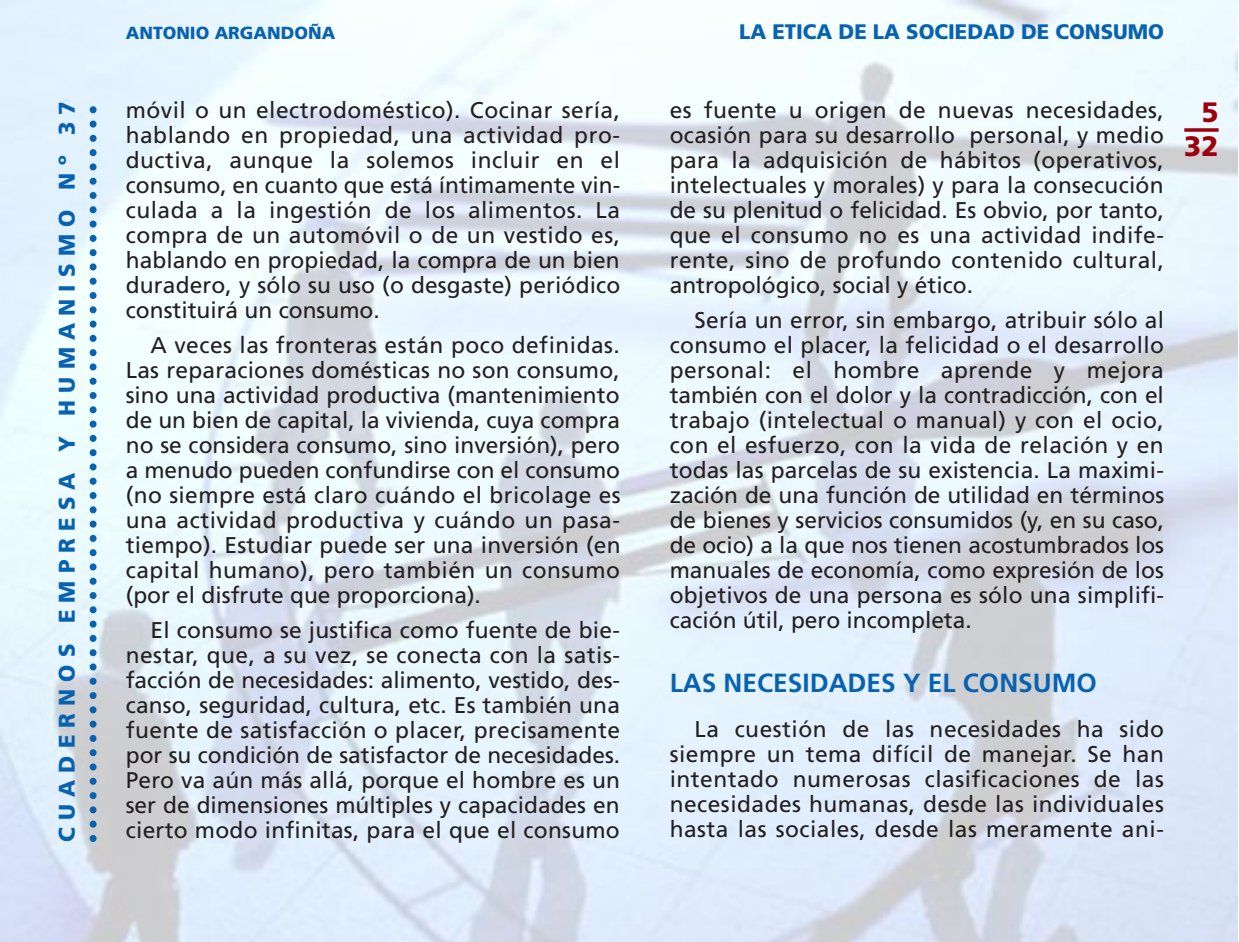
<style>
.page{position:relative;width:1239px;height:942px;background:#fff}
.page>*{position:absolute;margin:0;border:0;box-sizing:border-box;transform-origin:0 0}
.t1{font:900 28px/33.6px "Frutiger";color:#9c000d;text-align:right}
.t2{font:700 26.25px "Frutiger";color:#0862b0}
.t3{font:22.75px/25px "Frutiger";letter-spacing:.01em;color:#231f20;text-align:justify}
.t4{font:900 22.75px "Frutiger";letter-spacing:.325em;color:#0862b0}
.t5{font:900 21px "Frutiger";color:#0862b0}
.t6{font:900 17.5px "Frutiger";color:#0862b0}
</style>
<div class="page">
<img style="left:1px;top:0;width:1236px;height:942px">
<svg style="left:1184px;top:128px;width:35px;height:4px"></svg>
<svg style="left:90px;top:101px;width:7px;height:737px;background:#92bbda"></svg>
<p class="t4" style="left:58px;top:842px;width:742px;rotate:-90deg">CUADERNOS EMPRESA Y HUMANISMO Nº 37</p>
<p class="t6" style="left:126px;top:26px;width:211px">ANTONIO ARGANDOÑA</p>
<p class="t5" style="left:739px;top:23px;width:427px">LA ETICA DE LA SOCIEDAD DE CONSUMO</p>
<p class="t3" style="left:126px;top:99px;width:496px">móvil o un electrodoméstico). Cocinar sería, hablando en propiedad, una actividad pro&shy;ductiva, aunque la solemos incluir en el consumo, en cuanto que está íntimamente vin&shy;culada a la ingestión de los alimentos. La compra de un automóvil o de un vestido es, hablando en propiedad, la compra de un bien duradero, y sólo su uso (o desgaste) periódico constituirá un consumo.</p>
<p class="t3" style="left:126px;top:334px;width:496px;text-indent:25px">A veces las fronteras están poco definidas.<br>Las reparaciones domésticas no son consumo, sino una actividad productiva (mantenimiento de un bien de capital, la vivienda, cuya compra no se considera consumo, sino inversión), pero a menudo pueden confundirse con el consumo (no siempre está claro cuándo el bricolage es una actividad productiva y cuándo un pasa&shy;tiempo). Estudiar puede ser una inversión (en capital humano), pero también un consumo (por el disfrute que proporciona).</p>
<p class="t3" style="left:126px;top:619px;width:496px;text-indent:25px">El consumo se justifica como fuente de bie&shy;nestar, que, a su vez, se conecta con la satis&shy;facción de necesidades: alimento, vestido, des&shy;canso, seguridad, cultura, etc. Es también una fuente de satisfacción o placer, precisamente por su condición de satisfactor de necesidades.<br>Pero va aún más allá, porque el hombre es un ser de dimensiones múltiples y capacidades en cierto modo infinitas, para el que el consumo</p>
<p class="t3" style="left:670px;top:100px;width:496px">es fuente u origen de nuevas necesidades, ocasión para su desarrollo personal, y medio para la adquisición de hábitos (operativos, intelectuales y morales) y para la consecución de su plenitud o felicidad. Es obvio, por tanto, que el consumo no es una actividad indife&shy;rente, sino de profundo contenido cultural, antropológico, social y ético.</p>
<p class="t3" style="left:670px;top:309px;width:496px;text-indent:25px">Sería un error, sin embargo, atribuir sólo al consumo el placer, la felicidad o el desarrollo personal: el hombre aprende y mejora también con el dolor y la contradicción, con el trabajo (intelectual o manual) y con el ocio, con el esfuerzo, con la vida de relación y en todas las parcelas de su existencia. La maximi&shy;zación de una función de utilidad en términos de bienes y servicios consumidos (y, en su caso, de ocio) a la que nos tienen acostumbrados los manuales de economía, como expresión de los objetivos de una persona es sólo una simplifi&shy;cación útil, pero incompleta.</p>
<p class="t2" style="left:670px;top:672px;width:429px">LAS NECESIDADES Y EL CONSUMO</p>
<p class="t3" style="left:670px;top:718px;width:496px;text-indent:25px">La cuestión de las necesidades ha sido siempre un tema difícil de manejar. Se han intentado numerosas clasificaciones de las necesidades humanas, desde las individuales hasta las sociales, desde las meramente ani-</p>
<p class="t1" style="left:1184px;top:98px;width:36px">5<br>32</p>
</div>
